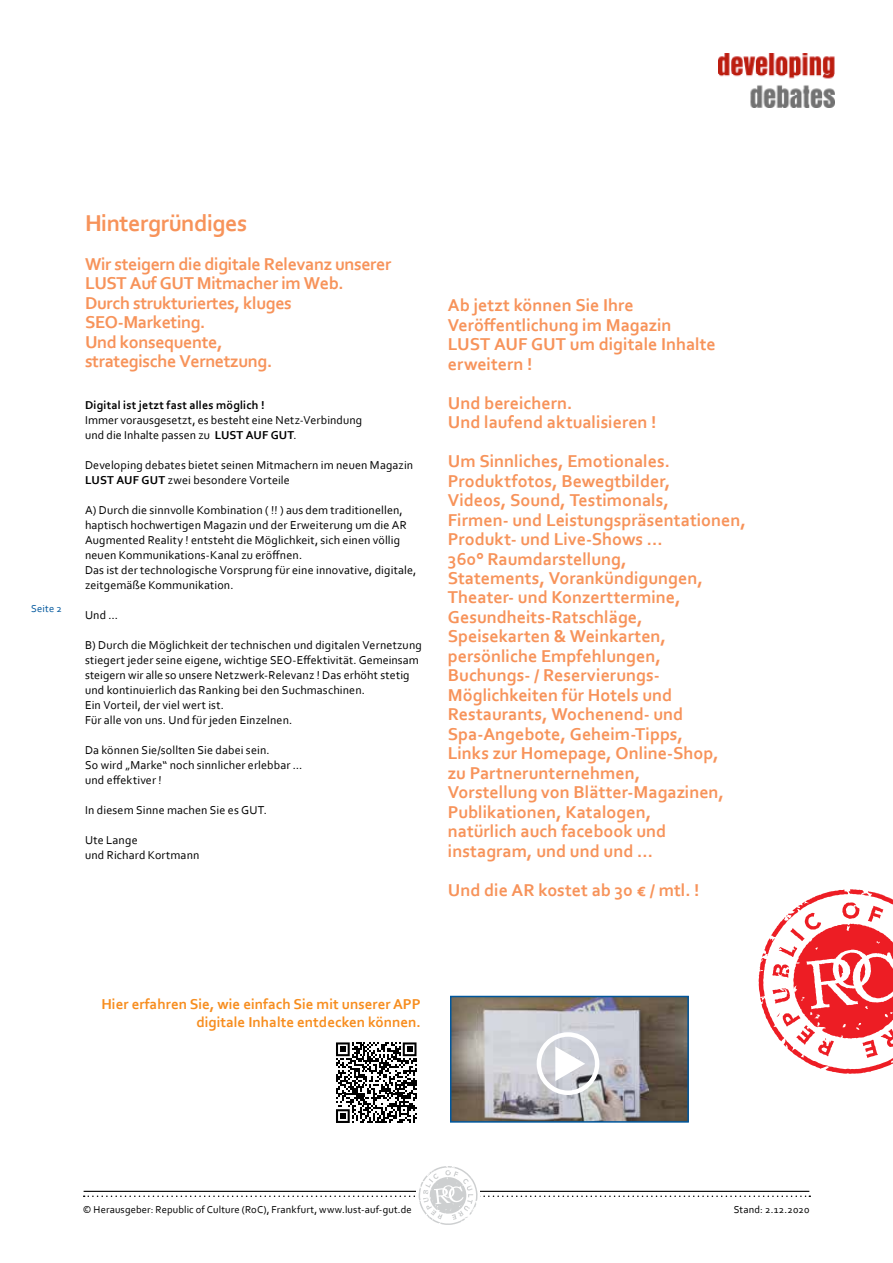
<style>
.page{position:relative;width:893px;height:1263px;background:#fff}
.page>*{position:absolute;margin:0;border:0;box-sizing:border-box;transform-origin:0 0}
.t1{font:700 24px "Corbel";letter-spacing:-.02em;color:#f7935a}
.t2{font:700 18px/19.5px "Corbel";color:#f7935a}
.t3{font:700 18px/19.5px "Corbel";letter-spacing:-.02em;color:#f7935a}
.t4{font:700 15px/18px "Corbel";color:#f78d1e;text-align:right}
.t5{font:12px/15px "Corbel";letter-spacing:.01em;color:#000}
.t6{font:700 12px "Corbel";letter-spacing:.015em;color:#000}
.t7{font:10.5px "Corbel";letter-spacing:.015em;color:#000}
.t8{font:10.5px "Corbel";letter-spacing:.02em;color:#00579d}
.s1{font-weight:700}
</style>
<div class="page">
<svg style="left:84px;top:1166px;width:726px;height:59px"></svg>
<svg style="left:759px;top:889px;width:134px;height:185px"></svg>
<img style="left:719px;top:53px;width:116px;height:55px">
<img style="left:453px;top:999px;width:233px;height:121px">
<div style="left:450px;top:996px;width:239px;height:127px;border:2px solid #00579d"></div>
<svg style="left:336px;top:1042px;width:80px;height:81px"></svg>
<div style="left:537px;top:1032px;width:62px;height:63px;border:4px solid #fff;border-radius:50%"></div>
<svg style="left:555px;top:1046px;width:30px;height:35px"></svg>
<p class="t8" style="left:31px;top:602px;width:32px">Seite 2</p>
<h1 class="t1" style="left:85px;top:208px;width:164px">Hintergründiges</h1>
<h2 class="t3" style="left:85px;top:254px;width:308px">Wir steigern die digitale Relevanz unserer<br>LUST Auf GUT Mitmacher im Web.<br>Durch strukturiertes, kluges<br>SEO-Marketing.<br>Und konsequente,<br>strategische Vernetzung.</h2>
<p class="t6" style="left:85px;top:397px;width:181px">Digital ist jetzt fast alles möglich !</p>
<p class="t5" style="left:85px;top:412px;width:279px">Immer vorausgesetzt, es besteht eine Netz-Verbindung und die Inhalte passen zu <span class="s1">LUST AUF GUT</span>.</p>
<p class="t5" style="left:85px;top:457px;width:330px">Developing debates bietet seinen Mitmachern im neuen Magazin<br><span class="s1">LUST AUF GUT</span> zwei besondere Vorteile</p>
<p class="t5" style="left:85px;top:502px;width:333px">A) Durch die sinnvolle Kombination ( !! ) aus dem traditionellen, haptisch hochwertigen Magazin und der Erweiterung um die AR Augmented Reality ! entsteht die Möglichkeit, sich einen völlig neuen Kommunikations-Kanal zu eröffnen.<br>Das ist der technologische Vorsprung für eine innovative, digitale, zeitgemäße Kommunikation.</p>
<p class="t5" style="left:85px;top:607px;width:35px">Und …</p>
<p class="t5" style="left:85px;top:637px;width:338px">B) Durch die Möglichkeit der technischen und digitalen Vernetzung stiegert jeder seine eigene, wichtige SEO-Effektivität. Gemeinsam steigern wir alle so unsere Netzwerk-Relevanz ! Das erhöht stetig und kontinuierlich das Ranking bei den Suchmaschinen.<br>Ein Vorteil, der viel wert ist.<br>Für alle von uns. Und für jeden Einzelnen.</p>
<p class="t5" style="left:85px;top:742px;width:219px">Da können Sie/sollten Sie dabei sein.<br>So wird „Marke“ noch sinnlicher erlebbar … und effektiver !</p>
<p class="t5" style="left:85px;top:802px;width:183px">In diesem Sinne machen Sie es GUT.</p>
<p class="t5" style="left:85px;top:832px;width:116px">Ute Lange<br>und Richard Kortmann</p>
<h2 class="t2" style="left:448px;top:295px;width:269px">Ab jetzt können Sie Ihre<br>Veröffentlichung im Magazin<br>LUST AUF GUT um digitale Inhalte erweitern !</h2>
<h2 class="t2" style="left:448px;top:392px;width:210px">Und bereichern.<br>Und laufend aktualisieren !</h2>
<p class="t2" style="left:448px;top:451px;width:300px">Um Sinnliches, Emotionales.<br>Produktfotos, Bewegtbilder,<br>Videos, Sound, Testimonals,<br>Firmen- und Leistungspräsentationen,<br>Produkt- und Live-Shows …<br>360° Raumdarstellung,<br>Statements, Vorankündigungen,<br>Theater- und Konzerttermine,<br>Gesundheits-Ratschläge,<br>Speisekarten &amp; Weinkarten, persönliche Empfehlungen,<br>Buchungs- / Reservierungs-<br>Möglichkeiten für Hotels und<br>Restaurants, Wochenend- und<br>Spa-Angebote, Geheim-Tipps,<br>Links zur Homepage, Online-Shop,<br>zu Partnerunternehmen,<br>Vorstellung von Blätter-Magazinen,<br>Publikationen, Katalogen,<br>natürlich auch facebook und instagram, und und und …</p>
<h2 class="t2" style="left:448px;top:880px;width:253px">Und die AR kostet ab 30 € / mtl. !</h2>
<p class="t4" style="left:102px;top:994px;width:321px">Hier erfahren Sie, wie einfach Sie mit unserer APP digitale Inhalte entdecken können.</p>
<p class="t7" style="left:83px;top:1203px;width:330px">© Herausgeber: Republic of Culture (RoC), Frankfurt, www.lust-auf-gut.de</p>
<p class="t7" style="left:734px;top:1203px;width:77px">Stand: 2.12.2020</p>
</div>
